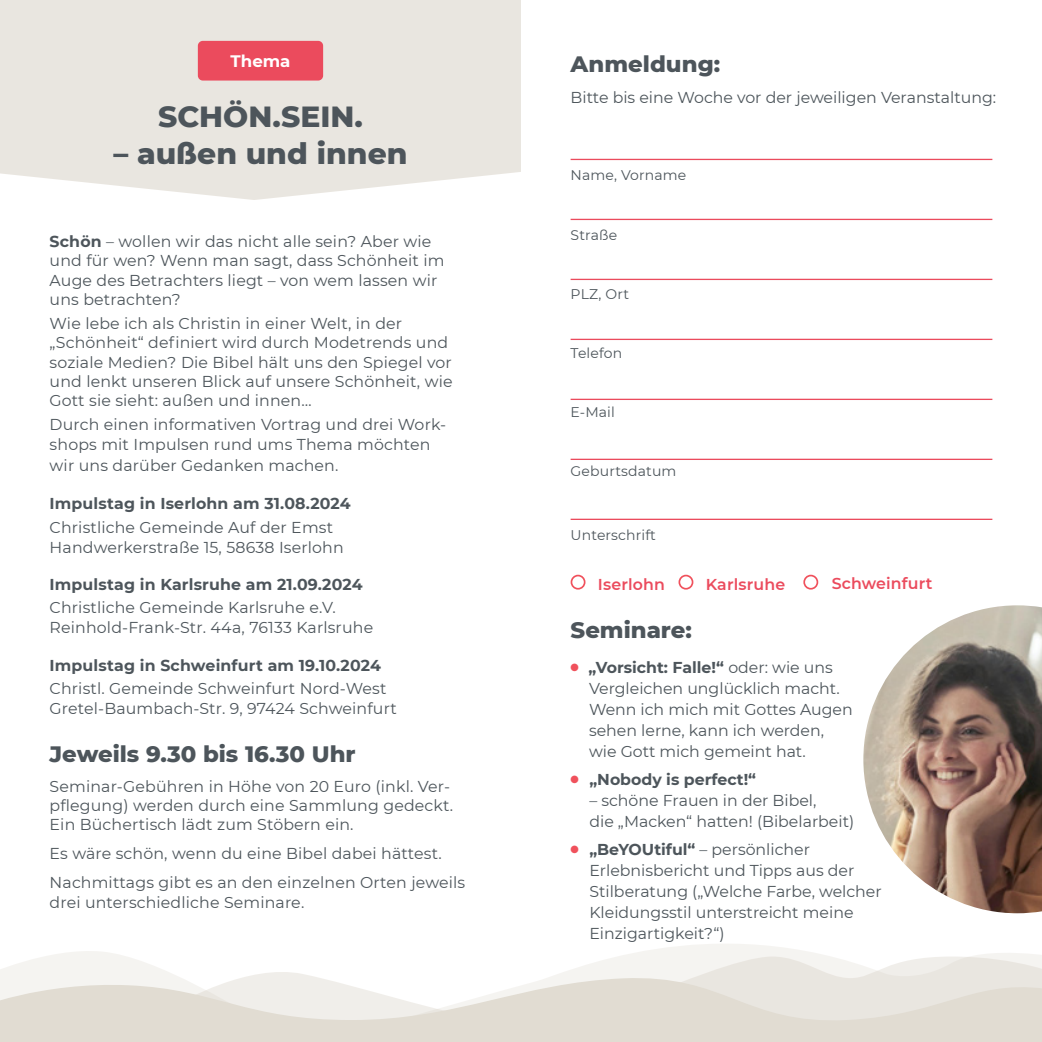
<style>
.page{position:relative;width:1042px;height:1042px;background:#fff}
.page>*{position:absolute;margin:0;border:0;box-sizing:border-box;transform-origin:0 0}
.t1{font:800 29.75px "Montserrat";color:#4d555b}
.t2{font:800 22.75px "Montserrat";color:#4d555b}
.t3{font:700 16.62px "Montserrat";color:#fff}
.t4{font:15.75px/19.2px "Montserrat";letter-spacing:.01em;color:#4d555b}
.t5{font:700 15.75px "Montserrat";letter-spacing:.01em;color:#4d555b}
.t6{font:600 15.75px "Montserrat";letter-spacing:.01em;color:#eb4b5d}
.t7{font:14px "Montserrat";letter-spacing:.01em;color:#4d555b}
.s1{font-weight:700}
.s2{color:#f0515c}
</style>
<div class="page">
<img style="left:863px;top:605px;width:179px;height:308px">
<svg style="left:0;top:0;width:521px;height:200px;background:#eae7e2"></svg>
<div style="left:198px;top:41px;width:125px;height:40px;background:#eb4b5d;border-radius:5px"></div>
<svg style="left:0;top:944px;width:1042px;height:30px"></svg>
<svg style="left:0;top:974px;width:1042px;height:68px;background:#e7e3db"></svg>
<hr style="left:570px;top:159px;width:422px;height:1px;background:#eb4b5d">
<hr style="left:570px;top:219px;width:422px;height:1px;background:#eb4b5d">
<hr style="left:570px;top:279px;width:422px;height:1px;background:#eb4b5d">
<hr style="left:570px;top:339px;width:422px;height:1px;background:#eb4b5d">
<hr style="left:570px;top:399px;width:422px;height:1px;background:#eb4b5d">
<hr style="left:570px;top:459px;width:422px;height:1px;background:#eb4b5d">
<hr style="left:570px;top:519px;width:422px;height:1px;background:#eb4b5d">
<div style="left:570px;top:575px;width:15px;height:14px;border:2px solid #f0515c;border-radius:50%"></div>
<div style="left:678px;top:575px;width:15px;height:14px;border:2px solid #f0515c;border-radius:50%"></div>
<div style="left:803px;top:575px;width:15px;height:14px;border:2px solid #f0515c;border-radius:50%"></div>
<p class="t3" style="left:230px;top:50px;width:62px">Thema</p>
<p class="t1" style="left:158px;top:95px;width:206px">SCHÖN.SEIN.</p>
<p class="t1" style="left:113px;top:131px;width:295px">– außen und innen</p>
<p class="t4" style="left:50px;top:231px;width:396px"><span class="s1">Schön</span> – wollen wir das nicht alle sein? Aber wie und für wen? Wenn man sagt, dass Schönheit im Auge des Betrachters liegt – von wem lassen wir uns betrachten?</p>
<p class="t4" style="left:50px;top:313px;width:404px">Wie lebe ich als Christin in einer Welt, in der „Schönheit“ definiert wird durch Modetrends und soziale Medien? Die Bibel hält uns den Spiegel vor und lenkt unseren Blick auf unsere Schönheit, wie Gott sie sieht: außen und innen…</p>
<p class="t4" style="left:50px;top:414px;width:398px">Durch einen informativen Vortrag und drei Work&shy;shops mit Impulsen rund ums Thema möchten</p>
<p class="t4" style="left:50px;top:455px;width:290px">wir uns darüber Gedanken machen.</p>
<p class="t5" style="left:50px;top:492px;width:303px">Impulstag in Iserlohn am 31.08.2024</p>
<p class="t4" style="left:50px;top:517px;width:285px">Christliche Gemeinde Auf der Emst</p>
<p class="t4" style="left:50px;top:537px;width:296px">Handwerkerstraße 15, 58638 Iserlohn</p>
<p class="t5" style="left:50px;top:573px;width:314px">Impulstag in Karlsruhe am 21.09.2024</p>
<p class="t4" style="left:50px;top:598px;width:288px">Christliche Gemeinde Karlsruhe e.V.</p>
<p class="t4" style="left:50px;top:618px;width:325px">Reinhold-Frank-Str. 44a, 76133 Karlsruhe</p>
<p class="t5" style="left:50px;top:654px;width:333px">Impulstag in Schweinfurt am 19.10.2024</p>
<p class="t4" style="left:50px;top:678px;width:338px">Christl. Gemeinde Schweinfurt Nord-West</p>
<p class="t4" style="left:50px;top:698px;width:349px">Gretel-Baumbach-Str. 9, 97424 Schweinfurt</p>
<p class="t2" style="left:50px;top:737px;width:307px">Jeweils 9.30 bis 16.30 Uhr</p>
<p class="t4" style="left:50px;top:776px;width:405px">Seminar-Gebühren in Höhe von 20 Euro (inkl. Ver&shy;pflegung) werden durch eine Sammlung gedeckt.<br>Ein Büchertisch lädt zum Stöbern ein.</p>
<p class="t4" style="left:50px;top:843px;width:394px">Es wäre schön, wenn du eine Bibel dabei hättest.</p>
<p class="t4" style="left:50px;top:872px;width:417px">Nachmittags gibt es an den einzelnen Orten jeweils drei unterschiedliche Seminare.</p>
<p class="t2" style="left:570px;top:47px;width:151px">Anmeldung:</p>
<p class="t4" style="left:570px;top:87px;width:427px">Bitte bis eine Woche vor der jeweiligen Veranstaltung:</p>
<p class="t7" style="left:570px;top:166px;width:117px">Name, Vorname</p>
<p class="t7" style="left:570px;top:225px;width:48px">Straße</p>
<p class="t7" style="left:570px;top:284px;width:60px">PLZ, Ort</p>
<p class="t7" style="left:570px;top:343px;width:53px">Telefon</p>
<p class="t7" style="left:570px;top:402px;width:46px">E-Mail</p>
<p class="t7" style="left:570px;top:461px;width:107px">Geburtsdatum</p>
<p class="t7" style="left:570px;top:525px;width:87px">Unterschrift</p>
<p class="t6" style="left:598px;top:573px;width:68px">Iserlohn</p>
<p class="t6" style="left:706px;top:573px;width:81px">Karlsruhe</p>
<p class="t2" style="left:570px;top:613px;width:123px">Seminare:</p>
<p class="t4" style="left:589px;top:656px;width:265px;line-height:21px;text-indent:-18px"><span class="s2">●</span> <span class="s1">„Vorsicht: Falle!“</span> oder: wie uns<br>Vergleichen unglücklich macht.<br>Wenn ich mich mit Gottes Augen sehen lerne, kann ich werden, wie Gott mich gemeint hat.</p>
<p class="t5" style="left:570px;top:768px;width:187px"><span class="s2">●</span> „Nobody is perfect!“</p>
<p class="t4" style="left:589px;top:789px;width:266px;line-height:21px">– schöne Frauen in der Bibel,<br>die „Macken“ hatten! (Bibelarbeit)</p>
<p class="t4" style="left:589px;top:838px;width:294px;line-height:21px;text-indent:-19px"><span class="s2">●</span> <span class="s1">„BeYOUtiful“</span> – persönlicher<br>Erlebnisbericht und Tipps aus der<br>Stilberatung („Welche Farbe, welcher<br>Kleidungsstil unterstreicht meine<br>Einzigartigkeit?“)</p>
<p class="t6" style="left:832px;top:572px;width:102px">Schweinfurt</p>
</div>
